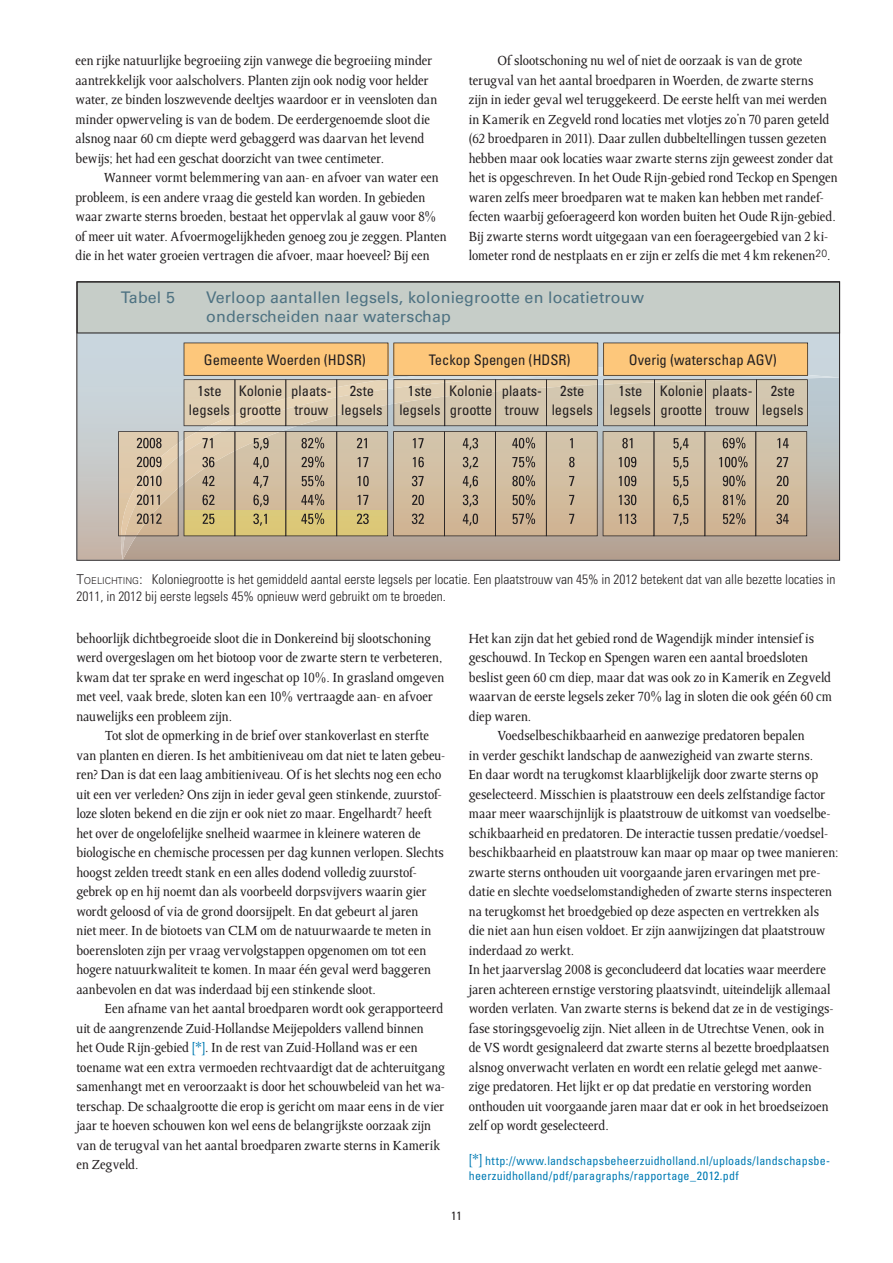
<style>
.page{position:relative;width:893px;height:1263px;background:#fff}
.page>*{position:absolute;margin:0;border:0;box-sizing:border-box;transform-origin:0 0}
.t1{font:16.05px/19.2px "Univers LT Std";letter-spacing:.01em;color:#4e7282}
.t2{font:15px/19.5px "Octavian";color:#231f20}
.t3{font:condensed 14.55px/18.9px "Univers LT Std";color:#231f20;text-align:center}
.t4{font:300 condensed 13.5px/16.5px "Univers";color:#231f20}
.t5{font:condensed 12px/15px "Univers";letter-spacing:.015em;color:#007bb4}
.t6{font:condensed 12px "Univers";color:#231f20}
.s1{font-stretch:normal}
.s2{font-stretch:normal;font-size:9.45px}
.s3{color:#007bb4}
.s4{font-family:"Octavian";font-stretch:normal;font-size:15px}
</style>
<div class="page">
<svg style="left:76px;top:281px;width:764px;height:280px;background:#bbbcb7"></svg>
<svg style="left:118px;top:343px;width:690px;height:193px;background:#cfbb9b"></svg>
<p class="t2" style="left:75px;top:51px;width:363px">een rijke natuurlijke begroeiing zijn vanwege die begroeiing minder aantrekkelijk voor aalscholvers. Planten zijn ook nodig voor helder water, ze binden loszwevende deeltjes waardoor er in veensloten dan minder opwerveling is van de bodem. De eerdergenoemde sloot die alsnog naar 60 cm diepte werd gebaggerd was daarvan het levend bewijs; het had een geschat doorzicht van twee centimeter.</p>
<p class="t2" style="left:75px;top:168px;width:373px;text-indent:29px">Wanneer vormt belemmering van aan- en afvoer van water een probleem, is een andere vraag die gesteld kan worden. In gebieden waar zwarte sterns broeden, bestaat het oppervlak al gauw voor 8% of meer uit water. Afvoermogelijkheden genoeg zou je zeggen. Planten die in het water groeien vertragen die afvoer, maar hoeveel? Bij een</p>
<p class="t2" style="left:469px;top:51px;width:370px;text-indent:28px">Of slootschoning nu wel of niet de oorzaak is van de grote terugval van het aantal broedparen in Woerden, de zwarte sterns<br>zijn in ieder geval wel teruggekeerd. De eerste helft van mei werden in Kamerik en Zegveld rond locaties met vlotjes zo’n 70 paren geteld (62 broedparen in 2011). Daar zullen dubbeltellingen tussen gezeten hebben maar ook locaties waar zwarte sterns zijn geweest zonder dat het is opgeschreven. In het Oude Rijn-gebied rond Teckop en Spengen waren zelfs meer broedparen wat te maken kan hebben met randef&shy;fecten waarbij gefoerageerd kon worden buiten het Oude Rijn-gebied.<br>Bij zwarte sterns wordt uitgegaan van een foerageergebied van 2 ki&shy;lometer rond de nestplaats en er zijn er zelfs die met 4 km rekenen<sup>20</sup>.</p>
<p class="t1" style="left:121px;top:288px;width:56px">Tabel 5</p>
<p class="t1" style="left:206px;top:288px;width:439px">Verloop aantallen legsels, koloniegrootte en locatietrouw onderscheiden naar waterschap</p>
<p class="t3" style="left:204px;top:350px;width:164px">Gemeente Woerden (HDSR)</p>
<p class="t3" style="left:429px;top:350px;width:143px">Teckop Spengen (HDSR)</p>
<p class="t3" style="left:629px;top:350px;width:149px">Overig (waterschap AGV)</p>
<p class="t3" style="left:189px;top:381px;width:43px">1ste legsels</p>
<p class="t3" style="left:239px;top:381px;width:45px;text-align:left">Kolonie grootte</p>
<p class="t3" style="left:291px;top:381px;width:42px;text-align:left">plaats&shy;trouw</p>
<p class="t3" style="left:341px;top:381px;width:43px">2ste legsels</p>
<p class="t3" style="left:399px;top:381px;width:43px">1ste legsels</p>
<p class="t3" style="left:449px;top:381px;width:45px;text-align:left">Kolonie grootte</p>
<p class="t3" style="left:502px;top:381px;width:42px;text-align:left">plaats&shy;trouw</p>
<p class="t3" style="left:552px;top:381px;width:43px">2ste legsels</p>
<p class="t3" style="left:610px;top:381px;width:43px">1ste legsels</p>
<p class="t3" style="left:660px;top:381px;width:45px;text-align:left">Kolonie grootte</p>
<p class="t3" style="left:712px;top:381px;width:42px;text-align:left">plaats&shy;trouw</p>
<p class="t3" style="left:762px;top:381px;width:43px">2ste legsels</p>
<p class="t4" style="left:76px;top:571px;width:761px"><span class="s1">T</span><span class="s2">OELICHTING</span><span class="s1">:</span> Koloniegrootte is het gemiddeld aantal eerste legsels per locatie. Een plaatstrouw van 45% in 2012 betekent dat van alle bezette locaties in<br>2011, in 2012 bij eerste legsels 45% opnieuw werd gebruikt om te broeden.</p>
<p class="t2" style="left:76px;top:629px;width:369px">behoorlijk dichtbegroeide sloot die in Donkereind bij slootschoning werd overgeslagen om het biotoop voor de zwarte stern te verbeteren, kwam dat ter sprake en werd ingeschat op 10%. In grasland omgeven met veel, vaak brede, sloten kan een 10% vertraagde aan- en afvoer nauwelijks een probleem zijn.</p>
<p class="t2" style="left:76px;top:726px;width:370px;text-indent:29px">Tot slot de opmerking in de brief over stankoverlast en sterfte van planten en dieren. Is het ambitieniveau om dat niet te laten gebeu&shy;ren? Dan is dat een laag ambitieniveau. Of is het slechts nog een echo uit een ver verleden? Ons zijn in ieder geval geen stinkende, zuurstof&shy;loze sloten bekend en die zijn er ook niet zo maar. Engelhardt<sup>7</sup> heeft het over de ongelofelijke snelheid waarmee in kleinere wateren de biologische en chemische processen per dag kunnen verlopen. Slechts hoogst zelden treedt stank en een alles dodend volledig zuurstof&shy;gebrek op en hij noemt dan als voorbeeld dorpsvijvers waarin gier wordt geloosd of via de grond doorsijpelt. En dat gebeurt al jaren<br>niet meer. In de biotoets van CLM om de natuurwaarde te meten in boerensloten zijn per vraag vervolgstappen opgenomen om tot een hogere natuurkwaliteit te komen. In maar één geval werd baggeren aanbevolen en dat was inderdaad bij een stinkende sloot.</p>
<p class="t2" style="left:76px;top:999px;width:370px;text-indent:28px">Een afname van het aantal broedparen wordt ook gerapporteerd uit de aangrenzende Zuid-Hollandse Meijepolders vallend binnen<br>het Oude Rijn-gebied <span class="s3">[*]</span>. In de rest van Zuid-Holland was er een toename wat een extra vermoeden rechtvaardigt dat de achteruitgang samenhangt met en veroorzaakt is door het schouwbeleid van het wa&shy;terschap. De schaalgrootte die erop is gericht om maar eens in de vier jaar te hoeven schouwen kon wel eens de belangrijkste oorzaak zijn van de terugval van het aantal broedparen zwarte sterns in Kamerik en Zegveld.</p>
<p class="t2" style="left:469px;top:628px;width:347px">Het kan zijn dat het gebied rond de Wagendijk minder intensief is</p>
<p class="t2" style="left:469px;top:648px;width:341px">geschouwd. In Teckop en Spengen waren een aantal broedsloten</p>
<p class="t2" style="left:469px;top:667px;width:364px">beslist geen 60 cm diep, maar dat was ook zo in Kamerik en Zegveld</p>
<p class="t2" style="left:469px;top:687px;width:365px">waarvan de eerste legsels zeker 70% lag in sloten die ook géén 60 cm</p>
<p class="t2" style="left:469px;top:706px;width:64px">diep waren.</p>
<p class="t2" style="left:497px;top:726px;width:309px">Voedselbeschikbaarheid en aanwezige predatoren bepalen</p>
<p class="t2" style="left:469px;top:745px;width:346px">in verder geschikt landschap de aanwezigheid van zwarte sterns.</p>
<p class="t2" style="left:469px;top:765px;width:351px">En daar wordt na terugkomst klaarblijkelijk door zwarte sterns op</p>
<p class="t2" style="left:469px;top:784px;width:358px">geselecteerd. Misschien is plaatstrouw een deels zelfstandige factor</p>
<p class="t2" style="left:469px;top:804px;width:363px">maar meer waarschijnlijk is plaatstrouw de uitkomst van voedselbe-</p>
<p class="t2" style="left:469px;top:823px;width:361px">schikbaarheid en predatoren. De interactie tussen predatie/voedsel-</p>
<p class="t2" style="left:469px;top:843px;width:371px">beschikbaarheid en plaatstrouw kan maar op maar op twee manieren:</p>
<p class="t2" style="left:469px;top:862px;width:353px">zwarte sterns onthouden uit voorgaande jaren ervaringen met pre-</p>
<p class="t2" style="left:469px;top:882px;width:365px">datie en slechte voedselomstandigheden of zwarte sterns inspecteren</p>
<p class="t2" style="left:469px;top:901px;width:352px">na terugkomst het broedgebied op deze aspecten en vertrekken als</p>
<p class="t2" style="left:469px;top:921px;width:358px">die niet aan hun eisen voldoet. Er zijn aanwijzingen dat plaatstrouw</p>
<p class="t2" style="left:469px;top:940px;width:107px">inderdaad zo werkt.</p>
<p class="t2" style="left:469px;top:960px;width:359px">In het jaarverslag 2008 is geconcludeerd dat locaties waar meerdere</p>
<p class="t2" style="left:469px;top:979px;width:363px">jaren achtereen ernstige verstoring plaatsvindt, uiteindelijk allemaal</p>
<p class="t2" style="left:469px;top:999px;width:366px">worden verlaten. Van zwarte sterns is bekend dat ze in de vestigings-</p>
<p class="t2" style="left:469px;top:1018px;width:357px">fase storingsgevoelig zijn. Niet alleen in de Utrechtse Venen, ook in</p>
<p class="t2" style="left:469px;top:1038px;width:362px">de VS wordt gesignaleerd dat zwarte sterns al bezette broedplaatsen</p>
<p class="t2" style="left:469px;top:1057px;width:355px">alsnog onverwacht verlaten en wordt een relatie gelegd met aanwe-</p>
<p class="t2" style="left:469px;top:1077px;width:344px">zige predatoren. Het lijkt er op dat predatie en verstoring worden</p>
<p class="t2" style="left:469px;top:1096px;width:361px">onthouden uit voorgaande jaren maar dat er ook in het broedseizoen</p>
<p class="t2" style="left:469px;top:1116px;width:141px">zelf op wordt geselecteerd.</p>
<p class="t5" style="left:469px;top:1152px;width:363px"><span class="s4">[*]</span> http://www.landschapsbeheerzuidholland.nl/uploads/landschapsbe&shy;heerzuidholland/pdf/paragraphs/rapportage_2012.pdf</p>
<p class="t6" style="left:451px;top:1208px;width:12px">11</p>
</div>
